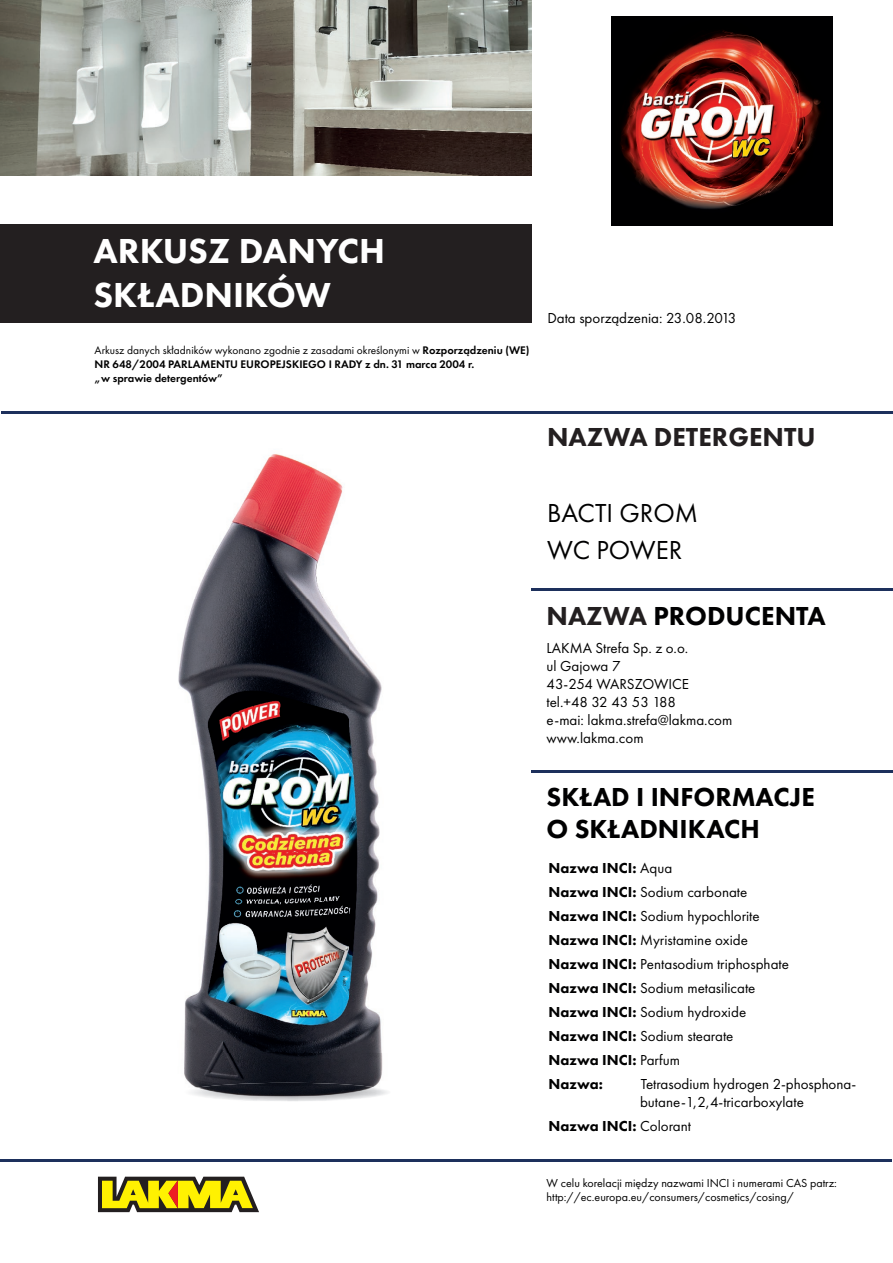
<style>
.page{position:relative;width:893px;height:1263px;background:#fff}
.page>*{position:absolute;margin:0;border:0;box-sizing:border-box;transform-origin:0 0}
.t1{font:800 36px/43.2px "Futura PT";color:#fff}
.t2{font:800 27px/32.4px "Futura PT";color:#000001}
.t3{font:27px/36.9px "Futura PT";color:#000001}
.t4{font:800 27px "Futura PT";color:#231f20}
.t5{font:15px/24px "Futura PT";color:#000001}
.t6{font:800 15px "Futura PT";color:#000001}
.t7{font:12px/14.4px "Futura PT";color:#000001}
.t8{font:600 11.4px/13.6px "Futura PT";color:#000001}
.s1{font-weight:400}
.s2{color:#231f20}
.s3{font-weight:800}
</style>
<div class="page">
<img style="left:178px;top:454px;width:205px;height:629px">
<img style="left:190px;top:1083px;width:198px;height:18px">
<div style="left:0;top:224px;width:531px;height:98px;background:#231f20"></div>
<hr style="left:1px;top:411px;width:892px;height:2px;background:#1d305c">
<hr style="left:531px;top:589px;width:361px;height:2px;background:#1d305c">
<hr style="left:531px;top:771px;width:361px;height:2px;background:#1d305c">
<hr style="left:0;top:1159px;width:892px;height:2px;background:#1d305c">
<svg style="left:98px;top:1177px;width:161px;height:35px;background:#ad9f21"></svg>
<img style="left:0;top:1px;width:531px;height:175px">
<img style="left:612px;top:17px;width:221px;height:208px">
<h1 class="t1" style="left:94px;top:229px;width:293px">ARKUSZ DANYCH<br>SKŁADNIKÓW</h1>
<p class="t8" style="left:95px;top:343px;width:436px"><span class="s1">Arkusz danych składników wykonano zgodnie z zasadami określonymi w</span> Rozporządzeniu (WE)<br>NR 648/2004 PARLAMENTU EUROPEJSKIEGO I RADY z dn. 31 marca 2004 r.<br>„w sprawie detergentów”</p>
<p class="t5" style="left:547px;top:306px;width:191px">Data sporządzenia: 23.08.2013</p>
<h2 class="t4" style="left:547px;top:420px;width:270px">NAZWA DETERGENTU</h2>
<h2 class="t3" style="left:547px;top:495px;width:153px">BACTI GROM<br>WC POWER</h2>
<h2 class="t2" style="left:547px;top:599px;width:281px"><span class="s2">NAZWA</span> PRODUCENTA</h2>
<p class="t5" style="left:546px;top:639px;width:187px;line-height:18px">LAKMA Strefa Sp. z o.o.<br>ul Gajowa 7<br>43-254 WARSZOWICE tel.+48 32 43 53 188<br>e-mai: lakma.strefa@lakma.com www.lakma.com</p>
<h2 class="t2" style="left:547px;top:780px;width:270px">SKŁAD I INFORMACJE<br>O SKŁADNIKACH</h2>
<p class="t5" style="left:548px;top:856px;width:242px"><span class="s3">Nazwa INCI:</span> Aqua<br><span class="s3">Nazwa INCI:</span> Sodium carbonate<br><span class="s3">Nazwa INCI:</span> Sodium hypochlorite<br><span class="s3">Nazwa INCI:</span> Myristamine oxide<br><span class="s3">Nazwa INCI:</span> Pentasodium triphosphate<br><span class="s3">Nazwa INCI:</span> Sodium metasilicate<br><span class="s3">Nazwa INCI:</span> Sodium hydroxide<br><span class="s3">Nazwa INCI:</span> Sodium stearate<br><span class="s3">Nazwa INCI:</span> Parfum<br><span class="s3">Nazwa:</span></p>
<p class="t5" style="left:640px;top:1075px;width:218px;line-height:18px">Tetrasodium hydrogen 2-phosphona&shy;butane-1,2,4-tricarboxylate</p>
<p class="t6" style="left:548px;top:1117px;width:144px">Nazwa INCI: <span class="s1">Colorant</span></p>
<p class="t7" style="left:546px;top:1176px;width:292px">W celu korelacji między nazwami INCI i numerami CAS patrz: http://ec.europa.eu/consumers/cosmetics/cosing/</p>
</div>
